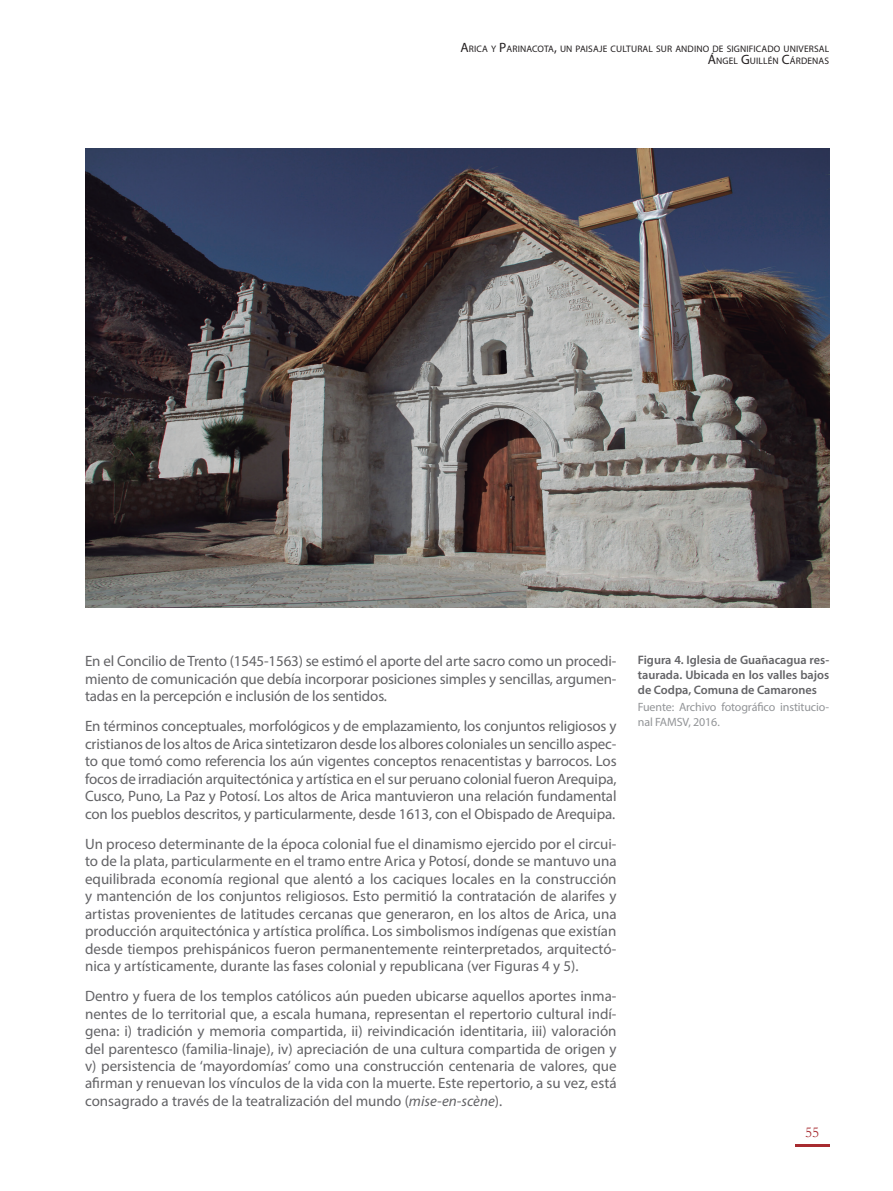
<style>
.page{position:relative;width:893px;height:1191px;background:#fff}
.page>*{position:absolute;margin:0;border:0;box-sizing:border-box;transform-origin:0 0}
.Texto{font:15px/17.4px "Myriad Pro";letter-spacing:-.01em;color:#636366;text-align:justify}
.t1{font:15px "Garamond";color:#a72b30}
.Nombre_Figura{font:600 12.3px/15px "Myriad Pro";color:#636366;text-align:justify}
.fuente_Figura{font:12px/15px "Myriad Pro";letter-spacing:-.01em;color:#939598}
.t2{font:9.45px/12px "Myriad Pro";letter-spacing:.015em;color:#231f20;text-align:right}
.s1{font-size:13.5px}
.s2{font-style:italic}
</style>
<div class="page">
<hr style="left:795px;top:1144px;width:34px;height:2px;background:#a72b30">
<img style="left:85px;top:149px;width:744px;height:458px">
<p class="t2" style="left:460px;top:42px;width:370px"><span class="s1">A</span>RICA Y <span class="s1">P</span>ARINACOTA<span class="s1">,</span> UN PAISAJE CULTURAL SUR ANDINO DE SIGNIFICADO UNIVERSAL<br><span class="s1">Á</span>NGEL <span class="s1">G</span>UILLÉN <span class="s1">C</span>ÁRDENAS</p>
<p class="Texto" style="left:85px;top:652px;width:533px">En el Concilio de Trento (1545-1563) se estimó el aporte del arte sacro como un procedi&shy;miento de comunicación que debía incorporar posiciones simples y sencillas, argumen&shy;tadas en la percepción e inclusión de los sentidos.</p>
<p class="Texto" style="left:85px;top:717px;width:533px">En términos conceptuales, morfológicos y de emplazamiento, los conjuntos religiosos y cristianos de los altos de Arica sintetizaron desde los albores coloniales un sencillo aspec&shy;to que tomó como referencia los aún vigentes conceptos renacentistas y barrocos. Los focos de irradiación arquitectónica y artística en el sur peruano colonial fueron Arequipa, Cusco, Puno, La Paz y Potosí. Los altos de Arica mantuvieron una relación fundamental con los pueblos descritos, y particularmente, desde 1613, con el Obispado de Arequipa.</p>
<p class="Texto" style="left:85px;top:835px;width:533px">Un proceso determinante de la época colonial fue el dinamismo ejercido por el circui&shy;to de la plata, particularmente en el tramo entre Arica y Potosí, donde se mantuvo una equilibrada economía regional que alentó a los caciques locales en la construcción y mantención de los conjuntos religiosos. Esto permitió la contratación de alarifes y artistas provenientes de latitudes cercanas que generaron, en los altos de Arica, una producción arquitectónica y artística prolífica. Los simbolismos indígenas que existían desde tiempos prehispánicos fueron permanentemente reinterpretados, arquitectó&shy;nica y artísticamente, durante las fases colonial y republicana (ver Figuras 4 y 5).</p>
<p class="Texto" style="left:85px;top:987px;width:533px">Dentro y fuera de los templos católicos aún pueden ubicarse aquellos aportes inma&shy;nentes de lo territorial que, a escala humana, representan el repertorio cultural indí&shy;gena: i) tradición y memoria compartida, ii) reivindicación identitaria, iii) valoración del parentesco (familia-linaje), iv) apreciación de una cultura compartida de origen y v) persistencia de ‘mayordomías’ como una construcción centenaria de valores, que afirman y renuevan los vínculos de la vida con la muerte. Este repertorio, a su vez, está consagrado a través de la teatralización del mundo (<span class="s2">mise-en-scène</span>).</p>
<p class="Nombre_Figura" style="left:638px;top:652px;width:193px">Figura 4. Iglesia de Guañacagua res&shy;taurada. Ubicada en los valles bajos de Codpa, Comuna de Camarones</p>
<p class="fuente_Figura" style="left:638px;top:699px;width:193px">Fuente: Archivo fotográfico institucio&shy;nal FAMSV, 2016.</p>
<p class="t1" style="left:805px;top:1122px;width:16px">55</p>
</div>
